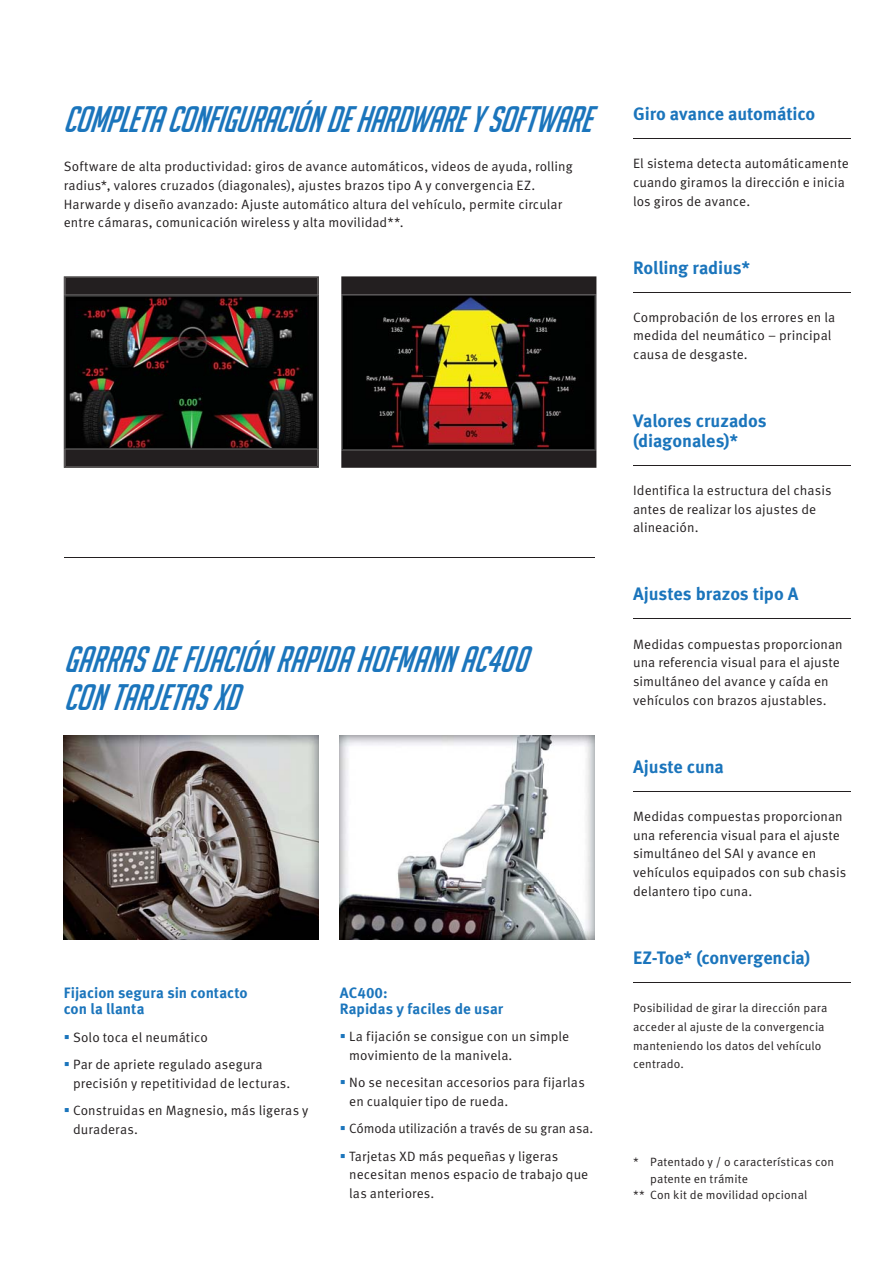
<style>
.page{position:relative;width:893px;height:1263px;background:#fff}
.page>*{position:absolute;margin:0;border:0;box-sizing:border-box;transform-origin:0 0}
.t1{font:italic 36px/37.5px "Big Noodle Titling";color:#1b75bc}
.t2{font:700 18px/19.5px "Meta Pro";letter-spacing:-.01em;color:#1b75bc}
.t3{font:700 15px/16.5px "Meta Pro";color:#1b75bc}
.t4{font:13.5px/18.8px "Meta Pro";letter-spacing:.005em;color:#231f20}
.t5{font:12px/18.8px "Meta Pro";letter-spacing:.01em;color:#231f20}
.s1{color:#1b75bc}
</style>
<div class="page">
<img style="left:65px;top:277px;width:253px;height:190px">
<img style="left:65px;top:295px;width:253px;height:154px">
<img style="left:341px;top:276px;width:255px;height:192px">
<img style="left:342px;top:295px;width:254px;height:155px">
<hr style="left:633px;top:138px;width:217px;height:1px;background:#231f20">
<hr style="left:633px;top:292px;width:217px;height:1px;background:#231f20">
<hr style="left:633px;top:465px;width:217px;height:1px;background:#231f20">
<hr style="left:633px;top:619px;width:217px;height:1px;background:#231f20">
<hr style="left:633px;top:791px;width:217px;height:1px;background:#231f20">
<hr style="left:633px;top:982px;width:217px;height:1px;background:#231f20">
<hr style="left:65px;top:557px;width:530px;height:1px;background:#231f20">
<img style="left:64px;top:736px;width:254px;height:204px">
<img style="left:339px;top:736px;width:255px;height:204px">
<h1 class="t1" style="left:64px;top:101px;width:529px">COMPLETACONFIGURACIÓNDE HARDWARE Y SOFTWARE</h1>
<p class="t4" style="left:64px;top:159px;width:510px">Software de alta productividad: giros de avance automáticos, videos de ayuda, rolling radius*, valores cruzados (diagonales), ajustes brazos tipo A y convergencia EZ.<br>Harwarde y diseño avanzado: Ajuste automático altura del vehículo, permite circular entre cámaras, comunicación wireless y alta movilidad**.</p>
<h1 class="t1" style="left:64px;top:641px;width:472px">GARRAS DE FIJACIÓN RAPIDA HOFMANN AC400<br>CON TARJETAS XD</h1>
<p class="t3" style="left:64px;top:986px;width:185px">Fijacion segura sin contacto con la llanta</p>
<p class="t4" style="left:64px;top:1029px;width:146px"><span class="s1">▪</span> Solo toca el neumático</p>
<p class="t4" style="left:73px;top:1056px;width:219px;text-indent:-9px"><span class="s1">▪</span> Par de apriete regulado asegura precisión y repetitividad de lecturas.</p>
<p class="t4" style="left:73px;top:1102px;width:237px;text-indent:-9px"><span class="s1">▪</span> Construidas en Magnesio, más ligeras y duraderas.</p>
<p class="t3" style="left:340px;top:986px;width:165px">AC400:<br>Rapidas y faciles de usar</p>
<p class="t4" style="left:349px;top:1029px;width:221px;text-indent:-9px"><span class="s1">▪</span> La fijación se consigue con un simple movimiento de la manivela.</p>
<p class="t4" style="left:349px;top:1075px;width:237px;text-indent:-9px"><span class="s1">▪</span> No se necesitan accesorios para fijarlas en cualquier tipo de rueda.</p>
<p class="t4" style="left:340px;top:1121px;width:255px"><span class="s1">▪</span> Cómoda utilización a través de su gran asa.</p>
<p class="t4" style="left:349px;top:1148px;width:241px;text-indent:-9px"><span class="s1">▪</span> Tarjetas XD más pequeñas y ligeras necesitan menos espacio de trabajo que las anteriores.</p>
<h2 class="t2" style="left:633px;top:106px;width:184px">Giro avance automático</h2>
<p class="t4" style="left:633px;top:155px;width:217px">El sistema detecta automáticamente cuando giramos la dirección e inicia los giros de avance.</p>
<h2 class="t2" style="left:633px;top:260px;width:119px">Rolling radius*</h2>
<p class="t4" style="left:633px;top:309px;width:204px">Comprobación de los errores en la medida del neumático – principal causa de desgaste.</p>
<h2 class="t2" style="left:633px;top:413px;width:135px">Valores cruzados (diagonales)*</h2>
<p class="t4" style="left:633px;top:482px;width:200px">Identifica la estructura del chasis antes de realizar los ajustes de alineación.</p>
<h2 class="t2" style="left:633px;top:586px;width:167px">Ajustes brazos tipo A</h2>
<p class="t4" style="left:633px;top:636px;width:211px">Medidas compuestas proporcionan una referencia visual para el ajuste simultáneo del avance y caída en vehículos con brazos ajustables.</p>
<h2 class="t2" style="left:633px;top:759px;width:92px">Ajuste cuna</h2>
<p class="t4" style="left:633px;top:808px;width:215px">Medidas compuestas proporcionan una referencia visual para el ajuste simultáneo del SAI y avance en vehículos equipados con sub chasis delantero tipo cuna.</p>
<h2 class="t2" style="left:633px;top:950px;width:179px">EZ-Toe* (convergencia)</h2>
<p class="t5" style="left:633px;top:1000px;width:196px">Posibilidad de girar la dirección para acceder al ajuste de la convergencia manteniendo los datos del vehículo centrado.</p>
<p class="t5" style="left:633px;top:1154px;width:203px">* Patentado y / o características con</p>
<p class="t5" style="left:650px;top:1170px;width:99px">patente en trámite</p>
<p class="t5" style="left:633px;top:1187px;width:176px">** Con kit de movilidad opcional</p>
</div>
